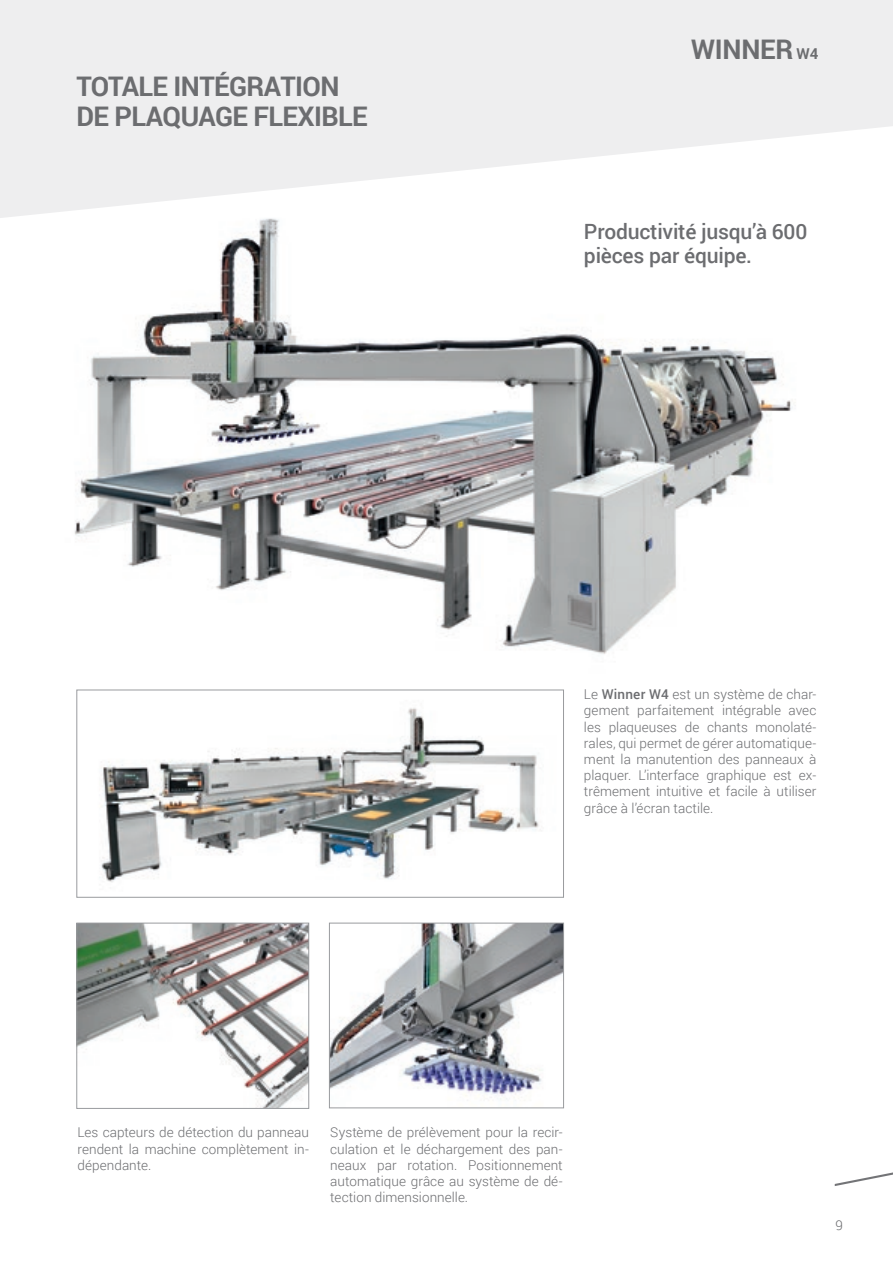
<style>
.page{position:relative;width:893px;height:1263px;background:#fff}
.page>*{position:absolute;margin:0;border:0;box-sizing:border-box;transform-origin:0 0}
._1_TITOLO_GRIGIO{font:700 27px/30px "Roboto";letter-spacing:-.02em;color:#6c6d70}
.t1{font:500 21px/24px "Roboto";letter-spacing:-.01em;color:#6c6d70}
.t2{font:300 13.5px/16.2px "Roboto";letter-spacing:.005em;color:#6c6d70;text-align:justify}
.s1{font-size:15px}
.s2{font-weight:500}
</style>
<div class="page">
<img style="left:74px;top:218px;width:719px;height:436px">
<svg style="left:0;top:0;width:893px;height:218px;fill:#eeeeef"></svg>
<svg style="left:835px;top:1172px;width:58px;height:14px"></svg>
<img style="left:99px;top:708px;width:440px;height:174px">
<div style="left:76px;top:690px;width:488px;height:208px;border:1px solid #999b9e"></div>
<img style="left:79px;top:925px;width:228px;height:182px">
<div style="left:77px;top:923px;width:232px;height:186px;border:1px solid #999b9e"></div>
<img style="left:331px;top:925px;width:231px;height:175px">
<div style="left:329px;top:923px;width:235px;height:185px;border:1px solid #999b9e"></div>
<p class="_1_TITOLO_GRIGIO" style="left:76px;top:70px;width:293px">TOTALE INTÉGRATION<br>DE PLAQUAGE FLEXIBLE</p>
<p class="_1_TITOLO_GRIGIO" style="left:691px;top:33px;width:129px">WINNER <span class="s1">W4</span></p>
<p class="t1" style="left:584px;top:219px;width:225px">Productivité jusqu’à 600 pièces par équipe.</p>
<p class="t2" style="left:584px;top:686px;width:234px">Le <span class="s2">Winner W4</span> est un système de char&shy;gement parfaitement intégrable avec les plaqueuses de chants monolaté&shy;rales, qui permet de gérer automatique&shy;ment la manutention des panneaux à plaquer. L’interface graphique est ex&shy;trêmement intuitive et facile à utiliser grâce à l’écran tactile.</p>
<p class="t2" style="left:78px;top:1124px;width:233px">Les capteurs de détection du panneau rendent la machine complètement in&shy;dépendante.</p>
<p class="t2" style="left:330px;top:1124px;width:234px">Système de prélèvement pour la recir&shy;culation et le déchargement des pan&shy;neaux par rotation. Positionnement automatique grâce au système de dé&shy;tection dimensionnelle.</p>
<p class="t2" style="left:836px;top:1216px;width:9px">9</p>
</div>
